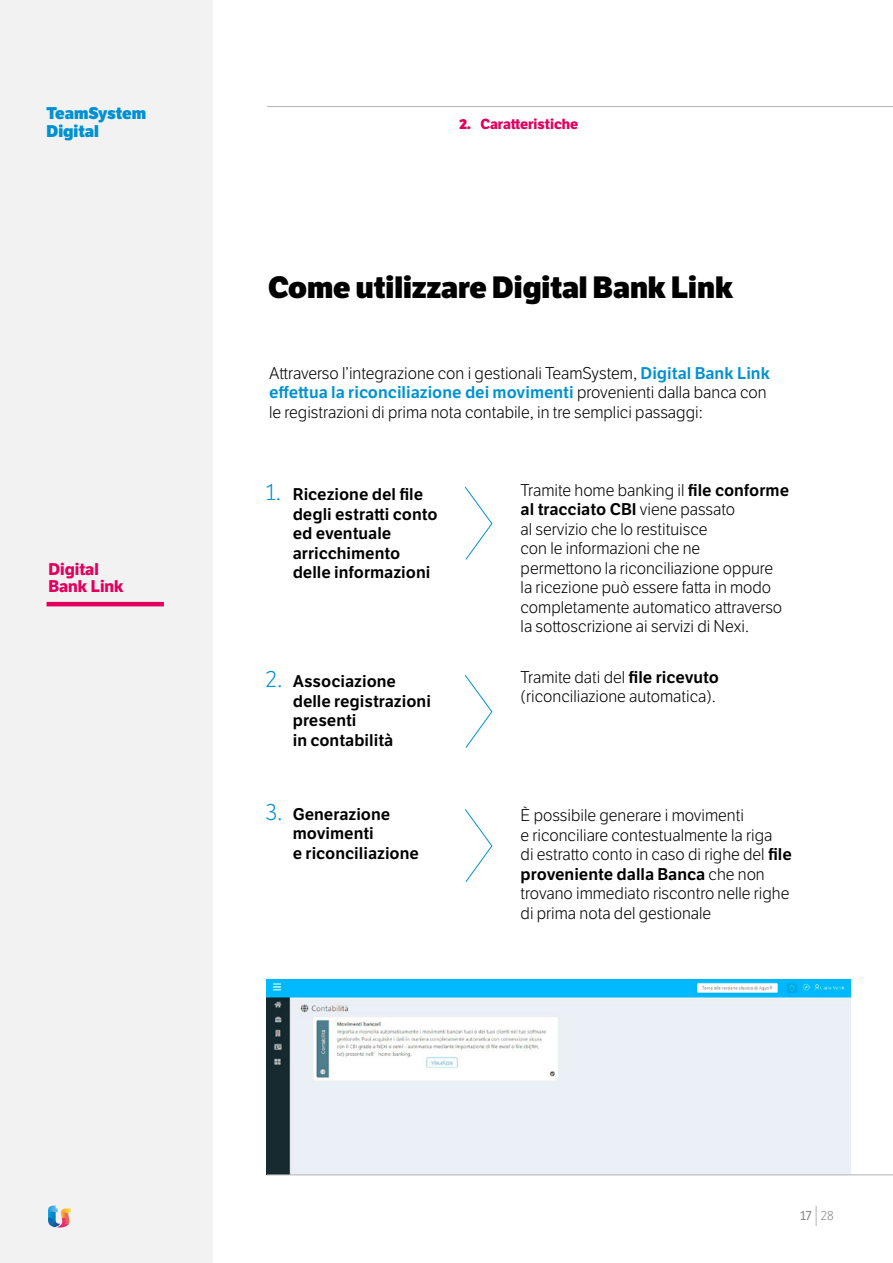
<style>
.page{position:relative;width:893px;height:1263px;background:#fff}
.page>*{position:absolute;margin:0;border:0;box-sizing:border-box;transform-origin:0 0}
.t1{font:800 30px "LFT Etica";color:#000}
.t2{font:300 16.5px/19.5px "LFT Etica";color:#000}
.t3{font:600 16.5px/19.5px "LFT Etica";color:#000}
.t4{font:800 16.5px/18px "LFT Etica";color:#0091d3}
.t5{font:700 16.5px/17.2px "LFT Etica";color:#e1005e}
.t6{font:700 14.25px "LFT Etica";color:#e1005e}
.t7{font:12.75px "LFT Etica";color:#878787}
.s1{font-weight:800}
.s2{font-weight:600;color:#0091d3}
.s3{font-weight:300;font-size:22.5px;color:#0091d3}
.s4{font-weight:600}
.s5{font-weight:300}
</style>
<div class="page">
<svg style="left:816px;top:1206px;width:1px;height:20px"></svg>
<hr style="left:267px;top:106px;width:626px;height:1px;background:#b3b2b2">
<div style="left:0;top:0;width:213px;height:1263px;background:#f2f2f2"></div>
<svg style="left:464px;top:486px;width:29px;height:74px"></svg>
<svg style="left:464px;top:675px;width:29px;height:73px"></svg>
<svg style="left:464px;top:809px;width:29px;height:73px"></svg>
<svg style="left:48px;top:1205px;width:23px;height:22px"></svg>
<img style="left:267px;top:979px;width:583px;height:195px">
<hr style="left:267px;top:1174px;width:626px;height:1px;background:#b3b2b2">
<hr style="left:47px;top:602px;width:117px;height:4px;background:#e1005e">
<p class="t4" style="left:47px;top:105px;width:101px">TeamSystem<br>Digital</p>
<p class="t5" style="left:48px;top:561px;width:77px">Digital<br>Bank Link</p>
<p class="t6" style="left:459px;top:116px;width:120px"><span class="s1">2.</span> Caratteristiche</p>
<h1 class="t1" style="left:268px;top:269px;width:466px">Come utilizzare Digital Bank Link</h1>
<p class="t2" style="left:269px;top:364px;width:502px">Attraverso l’integrazione con i gestionali TeamSystem, <span class="s2">Digital Bank Link effettua la riconciliazione dei movimenti</span> provenienti dalla banca con le registrazioni di prima nota contabile, in tre semplici passaggi:</p>
<p class="t3" style="left:293px;top:485px;width:146px;text-indent:-27px"><span class="s3">1.</span> Ricezione del file degli estratti conto ed eventuale arricchimento delle informazioni</p>
<p class="t3" style="left:293px;top:672px;width:140px;text-indent:-27px"><span class="s3">2.</span> Associazione delle registrazioni presenti<br>in contabilità</p>
<p class="t3" style="left:293px;top:804px;width:128px;text-indent:-27px"><span class="s3">3.</span> Generazione movimenti<br>e riconciliazione</p>
<p class="t2" style="left:521px;top:481px;width:270px">Tramite home banking il <span class="s4">file conforme al tracciato CBI</span> viene passato<br>al servizio che lo restituisce<br>con le informazioni che ne<br>permettono la riconciliazione oppure la ricezione può essere fatta in modo completamente automatico attraverso la sottoscrizione ai servizi di Nexi.</p>
<p class="t2" style="left:521px;top:668px;width:200px">Tramite dati del <span class="s4">file ricevuto </span>(riconciliazione automatica).</p>
<p class="t2" style="left:521px;top:806px;width:273px">È possibile generare i movimenti<br>e riconciliare contestualmente la riga<br>di estratto conto in caso di righe del <span class="s4">file proveniente dalla Banca</span> che non trovano immediato riscontro nelle righe di prima nota del gestionale</p>
<p class="t7" style="left:800px;top:1208px;width:35px">17 <span class="s5">28</span></p>
</div>
